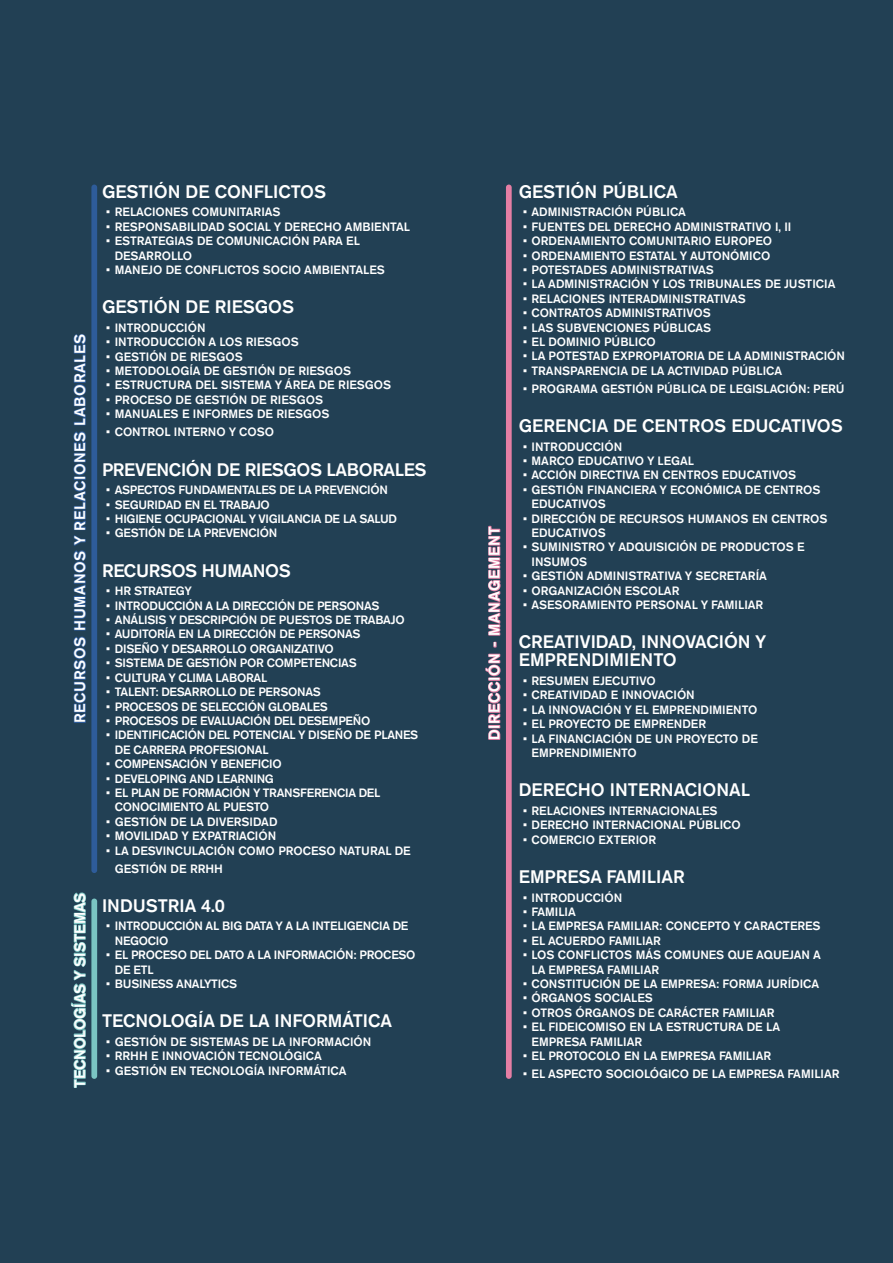
<style>
.page{position:relative;width:893px;height:1263px;background:#224054}
.page>*{position:absolute;margin:0;border:0;box-sizing:border-box;transform-origin:0 0}
.t1{font:500 18px/18px "Akzidenz Grotesk BQ";color:#fff}
.t2{font:500 18px "Akzidenz Grotesk BQ";letter-spacing:-.02em;color:#fff}
.t3{font:500 15px "Akzidenz Grotesk BQ";letter-spacing:.05em;color:#fff}
.t4{font:500 15px "Akzidenz Grotesk BQ";color:#fff}
.t5{font:500 12px/14.4px "Akzidenz Grotesk BQ";color:#fff}
.t6{font:500 12px/14.4px "Akzidenz Grotesk BQ";letter-spacing:-.02em;color:#fff}
.t7{font:500 12px "Akzidenz Grotesk BQ";letter-spacing:-.025em;color:#fff}
</style>
<div class="page">
<div style="left:91px;top:185px;width:6px;height:688px;background:#2e5c9a;border-radius:3px"></div>
<div style="left:506px;top:185px;width:6px;height:894px;background:#e57ea4;border-radius:3px"></div>
<div style="left:91px;top:898px;width:6px;height:181px;background:#7ac4c2;border-radius:3px"></div>
<svg style="left:73px;top:334px;width:13px;height:389px"></svg>
<svg style="left:485px;top:653px;width:16px;height:87px"></svg>
<svg style="left:493px;top:642px;width:4px;height:5px"></svg>
<svg style="left:488px;top:525px;width:13px;height:111px"></svg>
<svg style="left:70px;top:892px;width:16px;height:196px"></svg>
<p class="t3" style="left:71px;top:723px;width:391px;rotate:-90deg">RECURSOS HUMANOS Y RELACIONES LABORALES</p>
<p class="t4" style="left:71px;top:1087px;width:196px;rotate:-90deg">TECNOLOGÍAS Y SISTEMAS</p>
<h1 class="t1" style="left:102px;top:182px;width:226px">GESTIÓN DE CONFLICTOS</h1>
<p class="t5" style="left:106px;top:205px;width:176px">• RELACIONES COMUNITARIAS</p>
<p class="t5" style="left:106px;top:219px;width:305px">• RESPONSABILIDAD SOCIAL Y DERECHO AMBIENTAL</p>
<p class="t5" style="left:115px;top:233px;width:247px;text-indent:-9px">• ESTRATEGIAS DE COMUNICACIÓN PARA EL<br>DESARROLLO</p>
<p class="t5" style="left:106px;top:262px;width:280px">• MANEJO DE CONFLICTOS SOCIO AMBIENTALES</p>
<h1 class="t1" style="left:102px;top:297px;width:194px">GESTIÓN DE RIESGOS</h1>
<p class="t5" style="left:106px;top:320px;width:101px">• INTRODUCCIÓN</p>
<p class="t5" style="left:106px;top:335px;width:194px">• INTRODUCCIÓN A LOS RIESGOS</p>
<p class="t5" style="left:106px;top:349px;width:138px">• GESTIÓN DE RIESGOS</p>
<p class="t5" style="left:106px;top:363px;width:246px">• METODOLOGÍA DE GESTIÓN DE RIESGOS</p>
<p class="t5" style="left:106px;top:378px;width:286px">• ESTRUCTURA DEL SISTEMA Y ÁREA DE RIESGOS</p>
<p class="t5" style="left:106px;top:392px;width:218px">• PROCESO DE GESTIÓN DE RIESGOS</p>
<p class="t5" style="left:106px;top:407px;width:225px">• MANUALES E INFORMES DE RIESGOS</p>
<p class="t5" style="left:106px;top:425px;width:169px">• CONTROL INTERNO Y COSO</p>
<h1 class="t2" style="left:102px;top:458px;width:326px">PREVENCIÓN DE RIESGOS LABORALES</h1>
<p class="t6" style="left:106px;top:482px;width:283px">• ASPECTOS FUNDAMENTALES DE LA PREVENCIÓN</p>
<p class="t6" style="left:106px;top:497px;width:165px">• SEGURIDAD EN EL TRABAJO</p>
<p class="t6" style="left:106px;top:511px;width:292px">• HIGIENE OCUPACIONAL Y VIGILANCIA DE LA SALUD</p>
<p class="t6" style="left:106px;top:526px;width:172px">• GESTIÓN DE LA PREVENCIÓN</p>
<h1 class="t2" style="left:102px;top:559px;width:190px">RECURSOS HUMANOS</h1>
<p class="t7" style="left:106px;top:584px;width:87px">• HR STRATEGY</p>
<p class="t6" style="left:106px;top:598px;width:275px">• INTRODUCCIÓN A LA DIRECCIÓN DE PERSONAS</p>
<p class="t6" style="left:106px;top:612px;width:300px">• ANÁLISIS Y DESCRIPCIÓN DE PUESTOS DE TRABAJO</p>
<p class="t6" style="left:106px;top:627px;width:256px">• AUDITORÍA EN LA DIRECCIÓN DE PERSONAS</p>
<p class="t6" style="left:106px;top:641px;width:229px">• DISEÑO Y DESARROLLO ORGANIZATIVO</p>
<p class="t6" style="left:106px;top:656px;width:252px">• SISTEMA DE GESTIÓN POR COMPETENCIAS</p>
<p class="t6" style="left:106px;top:670px;width:163px">• CULTURA Y CLIMA LABORAL</p>
<p class="t6" style="left:106px;top:684px;width:216px">• TALENT: DESARROLLO DE PERSONAS</p>
<p class="t6" style="left:106px;top:699px;width:223px">• PROCESOS DE SELECCIÓN GLOBALES</p>
<p class="t6" style="left:106px;top:713px;width:266px">• PROCESOS DE EVALUACIÓN DEL DESEMPEÑO</p>
<p class="t6" style="left:115px;top:728px;width:305px;text-indent:-9px">• IDENTIFICACIÓN DEL POTENCIAL Y DISEÑO DE PLANES<br>DE CARRERA PROFESIONAL</p>
<p class="t6" style="left:106px;top:756px;width:177px">• COMPENSACIÓN Y BENEFICIO</p>
<p class="t6" style="left:106px;top:771px;width:169px">• DEVELOPING AND LEARNING</p>
<p class="t6" style="left:115px;top:785px;width:267px;text-indent:-9px">• EL PLAN DE FORMACIÓN Y TRANSFERENCIA DEL<br>CONOCIMIENTO AL PUESTO</p>
<p class="t5" style="left:106px;top:814px;width:173px">• GESTIÓN DE LA DIVERSIDAD</p>
<p class="t5" style="left:106px;top:828px;width:171px">• MOVILIDAD Y EXPATRIACIÓN</p>
<p class="t5" style="left:115px;top:841px;width:297px;line-height:18px;text-indent:-9px">• LA DESVINCULACIÓN COMO PROCESO NATURAL DE<br>GESTIÓN DE RRHH</p>
<h1 class="t1" style="left:102px;top:896px;width:125px">INDUSTRIA 4.0</h1>
<p class="t6" style="left:115px;top:919px;width:295px;text-indent:-9px">• INTRODUCCIÓN AL BIG DATA Y A LA INTELIGENCIA DE<br>NEGOCIO</p>
<p class="t6" style="left:115px;top:947px;width:302px;text-indent:-9px">• EL PROCESO DEL DATO A LA INFORMACIÓN: PROCESO<br>DE ETL</p>
<p class="t6" style="left:106px;top:976px;width:132px">• BUSINESS ANALYTICS</p>
<h1 class="t1" style="left:102px;top:1012px;width:291px">TECNOLOGÍA DE LA INFORMÁTICA</h1>
<p class="t5" style="left:106px;top:1034px;width:267px">• GESTIÓN DE SISTEMAS DE LA INFORMACIÓN</p>
<p class="t5" style="left:106px;top:1049px;width:217px">• RRHH E INNOVACIÓN TECNOLÓGICA</p>
<p class="t5" style="left:106px;top:1063px;width:242px">• GESTIÓN EN TECNOLOGÍA INFORMÁTICA</p>
<p class="t3" style="left:485px;top:740px;width:215px;rotate:-90deg">DIRECCIÓN - MANAGEMENT</p>
<h1 class="t1" style="left:519px;top:182px;width:160px">GESTIÓN PÚBLICA</h1>
<p class="t5" style="left:523px;top:205px;width:164px">• ADMINISTRACIÓN PÚBLICA</p>
<p class="t5" style="left:523px;top:219px;width:270px">• FUENTES DEL DERECHO ADMINISTRATIVO I, II</p>
<p class="t5" style="left:523px;top:233px;width:250px">• ORDENAMIENTO COMUNITARIO EUROPEO</p>
<p class="t5" style="left:523px;top:248px;width:249px">• ORDENAMIENTO ESTATAL Y AUTONÓMICO</p>
<p class="t5" style="left:523px;top:262px;width:192px">• POTESTADES ADMINISTRATIVAS</p>
<p class="t5" style="left:523px;top:277px;width:314px">• LA ADMINISTRACIÓN Y LOS TRIBUNALES DE JUSTICIA</p>
<p class="t5" style="left:523px;top:291px;width:224px">• RELACIONES INTERADMINISTRATIVAS</p>
<p class="t5" style="left:523px;top:305px;width:189px">• CONTRATOS ADMINISTRATIVOS</p>
<p class="t5" style="left:523px;top:320px;width:190px">• LAS SUBVENCIONES PÚBLICAS</p>
<p class="t5" style="left:523px;top:334px;width:134px">• EL DOMINIO PÚBLICO</p>
<p class="t5" style="left:523px;top:349px;width:323px">• LA POTESTAD EXPROPIATORIA DE LA ADMINISTRACIÓN</p>
<p class="t5" style="left:523px;top:363px;width:261px">• TRANSPARENCIA DE LA ACTIVIDAD PÚBLICA</p>
<p class="t5" style="left:523px;top:381px;width:323px">• PROGRAMA GESTIÓN PÚBLICA DE LEGISLACIÓN: PERÚ</p>
<h1 class="t1" style="left:519px;top:416px;width:325px">GERENCIA DE CENTROS EDUCATIVOS</h1>
<p class="t5" style="left:523px;top:439px;width:101px">• INTRODUCCIÓN</p>
<p class="t5" style="left:523px;top:453px;width:173px">• MARCO EDUCATIVO Y LEGAL</p>
<p class="t5" style="left:523px;top:468px;width:275px">• ACCIÓN DIRECTIVA EN CENTROS EDUCATIVOS</p>
<p class="t5" style="left:531px;top:482px;width:290px;text-indent:-9px">• GESTIÓN FINANCIERA Y ECONÓMICA DE CENTROS<br>EDUCATIVOS</p>
<p class="t5" style="left:531px;top:511px;width:297px;text-indent:-9px">• DIRECCIÓN DE RECURSOS HUMANOS EN CENTROS<br>EDUCATIVOS</p>
<p class="t5" style="left:531px;top:540px;width:275px;text-indent:-9px">• SUMINISTRO Y ADQUISICIÓN DE PRODUCTOS E<br>INSUMOS</p>
<p class="t5" style="left:523px;top:569px;width:245px">• GESTIÓN ADMINISTRATIVA Y SECRETARÍA</p>
<p class="t5" style="left:523px;top:583px;width:158px">• ORGANIZACIÓN ESCOLAR</p>
<p class="t5" style="left:523px;top:597px;width:242px">• ASESORAMIENTO PERSONAL Y FAMILIAR</p>
<h1 class="t1" style="left:519px;top:633px;width:249px">CREATIVIDAD, INNOVACIÓN Y<br>EMPRENDIMIENTO</h1>
<p class="t5" style="left:523px;top:673px;width:134px">• RESUMEN EJECUTIVO</p>
<p class="t5" style="left:523px;top:688px;width:173px">• CREATIVIDAD E INNOVACIÓN</p>
<p class="t5" style="left:523px;top:702px;width:236px">• LA INNOVACIÓN Y EL EMPRENDIMIENTO</p>
<p class="t5" style="left:523px;top:716px;width:185px">• EL PROYECTO DE EMPRENDER</p>
<p class="t5" style="left:531px;top:731px;width:228px;text-indent:-9px">• LA FINANCIACIÓN DE UN PROYECTO DE<br>EMPRENDIMIENTO</p>
<h1 class="t1" style="left:519px;top:780px;width:233px">DERECHO INTERNACIONAL</h1>
<p class="t5" style="left:523px;top:803px;width:196px">• RELACIONES INTERNACIONALES</p>
<p class="t5" style="left:523px;top:818px;width:219px">• DERECHO INTERNACIONAL PÚBLICO</p>
<p class="t5" style="left:523px;top:832px;width:135px">• COMERCIO EXTERIOR</p>
<h1 class="t1" style="left:519px;top:867px;width:167px">EMPRESA FAMILIAR</h1>
<p class="t5" style="left:523px;top:890px;width:101px">• INTRODUCCIÓN</p>
<p class="t5" style="left:523px;top:904px;width:54px">• FAMILIA</p>
<p class="t5" style="left:523px;top:919px;width:299px">• LA EMPRESA FAMILIAR: CONCEPTO Y CARACTERES</p>
<p class="t5" style="left:523px;top:933px;width:140px">• EL ACUERDO FAMILIAR</p>
<p class="t5" style="left:531px;top:947px;width:291px;text-indent:-9px">• LOS CONFLICTOS MÁS COMUNES QUE AQUEJAN A<br>LA EMPRESA FAMILIAR</p>
<p class="t5" style="left:523px;top:976px;width:298px">• CONSTITUCIÓN DE LA EMPRESA: FORMA JURÍDICA</p>
<p class="t5" style="left:523px;top:991px;width:131px">• ÓRGANOS SOCIALES</p>
<p class="t5" style="left:523px;top:1005px;width:253px">• OTROS ÓRGANOS DE CARÁCTER FAMILIAR</p>
<p class="t5" style="left:531px;top:1019px;width:250px;text-indent:-9px">• EL FIDEICOMISO EN LA ESTRUCTURA DE LA<br>EMPRESA FAMILIAR</p>
<p class="t5" style="left:523px;top:1048px;width:250px">• EL PROTOCOLO EN LA EMPRESA FAMILIAR</p>
<p class="t5" style="left:523px;top:1066px;width:318px">• EL ASPECTO SOCIOLÓGICO DE LA EMPRESA FAMILIAR</p>
</div>
